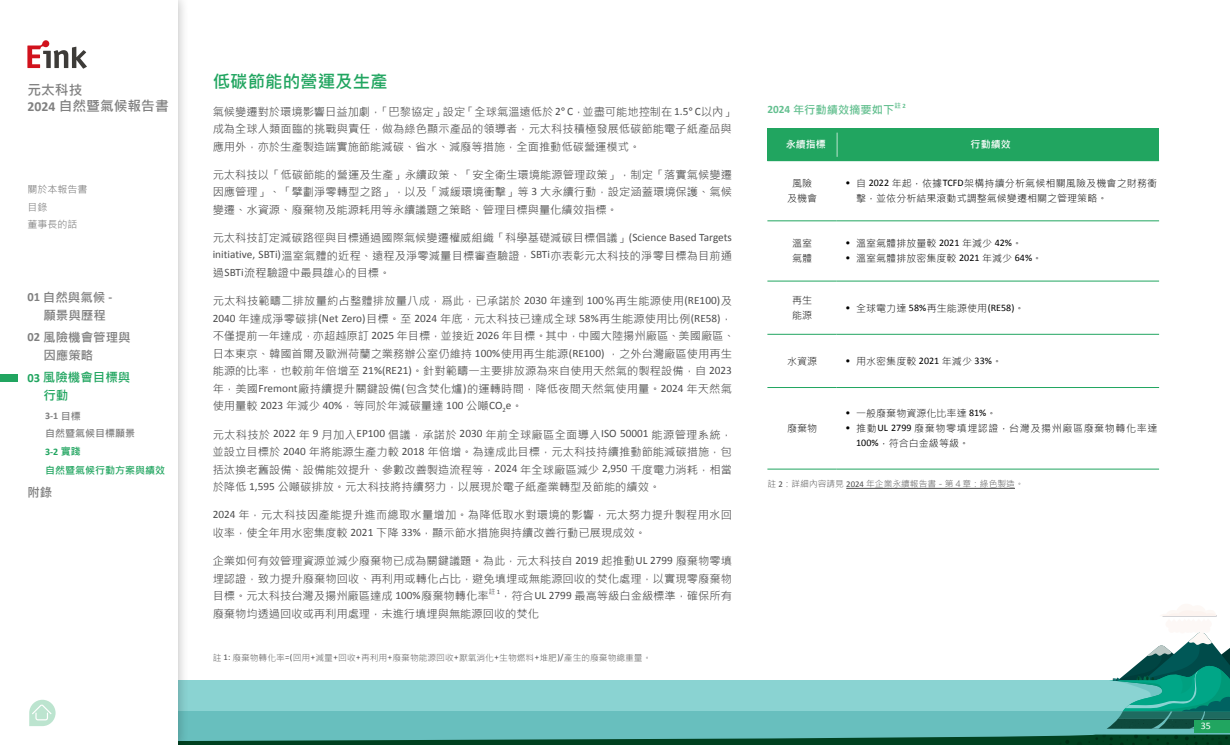
<style>
.page{position:relative;width:1230px;height:745px;background:#fff}
.page>*{position:absolute;margin:0;border:0;box-sizing:border-box;transform-origin:0 0}
.t1{font:700 17.5px "Microsoft Jheng Hei";color:#21a560}
.t2{font:700 13.75px/16.5px "Microsoft Jheng Hei";color:#808080}
.t3{font:700 12.5px/17.5px "Microsoft Jheng Hei";color:#808080}
.t4{font:700 12.5px/17.5px "Microsoft Jheng Hei";color:#21a560}
.t5{font:11.25px/17.5px "Microsoft Jheng Hei";letter-spacing:.005em;color:#4d4d4d}
.t6{font:700 11.25px "Microsoft Jheng Hei";color:#64c090}
.t7{font:300 10px/15px "Microsoft Jheng Hei";letter-spacing:.005em;color:#000}
.t8{font:300 10px/15px "Microsoft Jheng Hei";letter-spacing:.06em;color:#000}
.t9{font:10px/17.5px "Microsoft Jheng Hei";color:#808080}
.t10{font:700 10px "Microsoft Jheng Hei";color:#21a560}
.t11{font:700 10px "Microsoft Jheng Hei";color:#808080}
.t12{font:700 10px "Microsoft Jheng Hei";color:#fff}
.t13{font:700 10px "Calibri";color:#808080}
.t14{font:700 10px "Calibri";color:#21a560}
.t15{font:10px "Calibri";color:#fff}
.t16{font:300 8.75px "Microsoft Jheng Hei";color:#4d4d4d}
.t17{font:6.5px "Microsoft Jheng Hei";color:#4d4d4d}
.t18{font:700 6.5px "Microsoft Jheng Hei";color:#64c090}
.s1{font-family:"Calibri"}
.s2{font-family:"Microsoft Jheng Hei"}
.s3{font-family:"Calibri";font-weight:400}
</style>
<div class="page">
<hr style="left:767px;top:220px;width:69px;height:1px;background:#21a560">
<hr style="left:836px;top:220px;width:323px;height:1px;background:#21a560">
<hr style="left:767px;top:280px;width:69px;height:1px;background:#21a560">
<hr style="left:836px;top:280px;width:323px;height:1px;background:#21a560">
<hr style="left:767px;top:333px;width:69px;height:1px;background:#21a560">
<hr style="left:836px;top:333px;width:323px;height:1px;background:#21a560">
<hr style="left:767px;top:387px;width:69px;height:1px;background:#21a560">
<hr style="left:836px;top:387px;width:323px;height:1px;background:#21a560">
<hr style="left:767px;top:468px;width:69px;height:1px;background:#21a560">
<hr style="left:836px;top:468px;width:323px;height:1px;background:#21a560">
<div style="left:767px;top:128px;width:392px;height:33px;background:#21a560"></div>
<svg style="left:836px;top:132px;width:1px;height:25px"></svg>
<hr style="left:846px;top:488px;width:169px;height:1px;background:#4d4d4d">
<div style="left:177px;top:679px;width:1053px;height:65px;background:#8ad3d2"></div>
<div style="left:177px;top:711px;width:1053px;height:33px;background:#68bfbe"></div>
<svg style="left:189px;top:734px;width:1041px;height:10px"></svg>
<svg style="left:1106px;top:610px;width:124px;height:118px"></svg>
<div style="left:0;top:0;width:189px;height:744px;background:#000;opacity:.3"></div>
<div style="left:0;top:0;width:177px;height:744px;background:#fff"></div>
<svg style="left:27px;top:40px;width:60px;height:29px"></svg>
<svg style="left:29px;top:699px;width:27px;height:26px"></svg>
<div style="left:0;top:374px;width:18px;height:7px;background:#21a560"></div>
<div style="left:1194px;top:719px;width:36px;height:12px;background:#21a560"></div>
<p class="t2" style="left:27px;top:81px;width:143px">元太科技<br><span class="s1">2024</span> 自然暨氣候報告書</p>
<p class="t9" style="left:27px;top:181px;width:61px">關於本報告書目錄<br>董事長的話</p>
<p class="t3" style="left:43px;top:288px;width:70px;text-indent:-16px"><span class="s1">01</span> 自然與氣候 <span class="s1">-</span>願景與歷程</p>
<p class="t3" style="left:43px;top:328px;width:89px;text-indent:-16px"><span class="s1">02</span> 風險機會管理與因應策略</p>
<p class="t4" style="left:43px;top:368px;width:89px;text-indent:-16px"><span class="s1">03</span> 風險機會目標與行動</p>
<p class="t13" style="left:45px;top:409px;width:37px">3-1 <span class="s2">目標</span></p>
<p class="t11" style="left:45px;top:427px;width:91px">自然暨氣候目標願景</p>
<p class="t14" style="left:45px;top:444px;width:37px">3-2 <span class="s2">實踐</span></p>
<p class="t10" style="left:45px;top:463px;width:121px">自然暨氣候行動方案與績效</p>
<p class="t3" style="left:27px;top:483px;width:26px">附錄</p>
<h1 class="t1" style="left:213px;top:70px;width:176px">低碳節能的營運及生產</h1>
<p class="t5" style="left:213px;top:103px;width:523px">氣候變遷對於環境影響日益加劇，「巴黎協定」設定「全球氣溫遠低於 <span class="s1">2</span>° <span class="s1">C</span>，並盡可能地控制在 <span class="s1">1.5</span>° <span class="s1">C</span>以內」成為全球人類面臨的挑戰與責任，做為綠色顯示產品的領導者，元太科技積極發展低碳節能電子紙產品與應用外，亦於生產製造端實施節能減碳、省水、減廢等措施，全面推動低碳營運模式。</p>
<p class="t5" style="left:213px;top:166px;width:521px;text-align:justify">元太科技以「低碳節能的營運及生產」永續政策、「安全衛生環境能源管理政策」，制定「落實氣候變遷因應管理」、「擘劃淨零轉型之路」，以及「減緩環境衝擊」等 <span class="s1">3</span> 大永續行動，設定涵蓋環境保護、氣候變遷、水資源、廢棄物及能源耗用等永續議題之策略、管理目標與量化績效指標。</p>
<p class="t5" style="left:213px;top:229px;width:521px;text-align:justify">元太科技訂定減碳路徑與目標通過國際氣候變遷權威組織「科學基礎減碳目標倡議」<span class="s1">(Science Based Targets initiative, SBTi)</span>溫室氣體的近程、遠程及淨零減量目標審查驗證，<span class="s1">SBTi</span>亦表彰元太科技的淨零目標為目前通過<span class="s1">SBTi</span>流程驗證中最具雄心的目標。</p>
<p class="t5" style="left:213px;top:292px;width:523px">元太科技範疇二排放量約占整體排放量八成，爲此，已承諾於 <span class="s1">2030</span> 年達到 <span class="s1">100</span>％再生能源使用<span class="s1">(RE100)</span>及<span class="s1">2040</span> 年達成淨零碳排<span class="s1">(Net Zero)</span>目標。至 <span class="s1">2024</span> 年底，元太科技已達成全球 <span class="s1">58%</span>再生能源使用比例<span class="s1">(RE58)</span>，不僅提前一年達成，亦超越原訂 <span class="s1">2025</span> 年目標，並接近 <span class="s1">2026</span> 年目標。其中，中國大陸揚州廠區、美國廠區、日本東京、韓國首爾及歐洲荷蘭之業務辦公室仍維持 <span class="s1">100%</span>使用再生能源<span class="s1">(RE100)</span> ，之外台灣廠區使用再生能源的比率，也較前年倍增至 <span class="s1">21%(RE21)</span>。針對範疇一主要排放源為來自使用天然氣的製程設備，自 <span class="s1">2023</span>年，美國<span class="s1">Fremont</span>廠持續提升關鍵設備<span class="s1">(</span>包含焚化爐<span class="s1">)</span>的運轉時間，降低夜間天然氣使用量。<span class="s1">2024</span> 年天然氣使用量較 <span class="s1">2023</span> 年減少 <span class="s1">40%</span>，等同於年減碳量達 <span class="s1">100</span> 公噸<span class="s1">CO</span><sub>2</sub><span class="s1">e</span>。</p>
<p class="t5" style="left:213px;top:425px;width:521px;text-align:justify">元太科技於 <span class="s1">2022</span> 年 <span class="s1">9</span> 月加入<span class="s1">EP100</span> 倡議，承諾於 <span class="s1">2030</span> 年前全球廠區全面導入<span class="s1">ISO 50001</span> 能源管理系統，並設立目標於 <span class="s1">2040</span> 年將能源生產力較 <span class="s1">2018</span> 年倍增。為達成此目標，元太科技持續推動節能減碳措施，包括汰換老舊設備、設備能效提升、參數改善製造流程等，<span class="s1">2024</span> 年全球廠區減少 <span class="s1">2,950</span> 千度電力消耗，相當於降低 <span class="s1">1,595</span> 公噸碳排放。元太科技將持續努力，以展現於電子紙產業轉型及節能的績效。</p>
<p class="t5" style="left:213px;top:506px;width:521px"><span class="s1">2024</span> 年，元太科技因產能提升進而總取水量增加。為降低取水對環境的影響，元太努力提升製程用水回收率，使全年用水密集度較 <span class="s1">2021</span> 下降 <span class="s1">33%</span>，顯示節水措施與持續改善行動已展現成效。</p>
<p class="t5" style="left:213px;top:551px;width:521px;text-align:justify">企業如何有效管理資源並減少廢棄物已成為關鍵議題。為此，元太科技自 <span class="s1">2019</span> 起推動<span class="s1">UL 2799</span> 廢棄物零填埋認證，致力提升廢棄物回收、再利用或轉化占比，避免填埋或無能源回收的焚化處理，以實現零廢棄物目標。元太科技台灣及揚州廠區達成 <span class="s1">100%</span>廢棄物轉化率</p>
<p class="t17" style="left:488px;top:587px;width:13px">註<span class="s1">1</span></p>
<p class="t5" style="left:213px;top:586px;width:521px;text-indent:287px">，符合<span class="s1">UL 2799</span> 最高等級白金級標準，確保所有廢棄物均透過回收或再利用處理，未進行填埋與無能源回收的焚化</p>
<p class="t16" style="left:213px;top:651px;width:440px">註 <span class="s3">1:</span> 廢棄物轉化率<span class="s3">=(</span>回用<span class="s3">+</span>減量<span class="s3">+</span>回收<span class="s3">+</span>再利用<span class="s3">+</span>廢棄物能源回收<span class="s3">+</span>厭氧消化<span class="s3">+</span>生物燃料<span class="s3">+</span>堆肥<span class="s3">)/</span>產生的廢棄物總重量。</p>
<p class="t6" style="left:767px;top:103px;width:128px"><span class="s1">2024</span> 年行動績效摘要如下</p>
<p class="t18" style="left:894px;top:102px;width:13px">註 <span class="s1">2</span></p>
<p class="t12" style="left:786px;top:138px;width:41px">永續指標</p>
<p class="t12" style="left:970px;top:138px;width:41px">行動績效</p>
<p class="t7" style="left:787px;top:176px;width:31px;text-align:center">風險及機會</p>
<p class="t7" style="left:856px;top:176px;width:303px;text-indent:-11px"><span class="s3">•</span> 自 <span class="s3">2022</span> 年起，依據<span class="s3">TCFD</span>架構持續分析氣候相關風險及機會之財務衝擊，並依分析結果滾動式調整氣候變遷相關之管理策略。</p>
<p class="t7" style="left:792px;top:236px;width:21px">溫室氣體</p>
<p class="t7" style="left:845px;top:236px;width:178px"><span class="s3">•</span> 溫室氣體排放量較 <span class="s3">2021</span> 年減少 <span class="s3">42%</span>。</p>
<p class="t7" style="left:845px;top:251px;width:198px"><span class="s3">•</span> 溫室氣體排放密集度較 <span class="s3">2021</span> 年減少 <span class="s3">64%</span>。</p>
<p class="t7" style="left:792px;top:293px;width:21px">再生能源</p>
<p class="t7" style="left:845px;top:300px;width:180px"><span class="s3">•</span> 全球電力達 <span class="s3">58%</span>再生能源使用<span class="s3">(RE58)</span>。</p>
<p class="t7" style="left:787px;top:353px;width:31px">水資源</p>
<p class="t7" style="left:845px;top:353px;width:158px"><span class="s3">•</span> 用水密集度較 <span class="s3">2021</span> 年減少 <span class="s3">33%</span>。</p>
<p class="t7" style="left:787px;top:420px;width:31px">廢棄物</p>
<p class="t7" style="left:845px;top:405px;width:152px"><span class="s3">•</span> 一般廢棄物資源化比率達 <span class="s3">81%</span>。</p>
<p class="t8" style="left:856px;top:420px;width:303px;text-indent:-11px"><span class="s3">•</span> 推動<span class="s3">UL 2799</span> 廢棄物零填埋認證，台灣及揚州廠區廢棄物轉化率達<br><span class="s3">100%</span>，符合白金級等級。</p>
<p class="t16" style="left:767px;top:478px;width:258px">註 <span class="s3">2</span>：詳細內容請見 <span class="s3">2024</span> 年企業永續報告書－第４章：綠色製造。</p>
<p class="t15" style="left:1200px;top:718px;width:12px">35</p>
</div>
